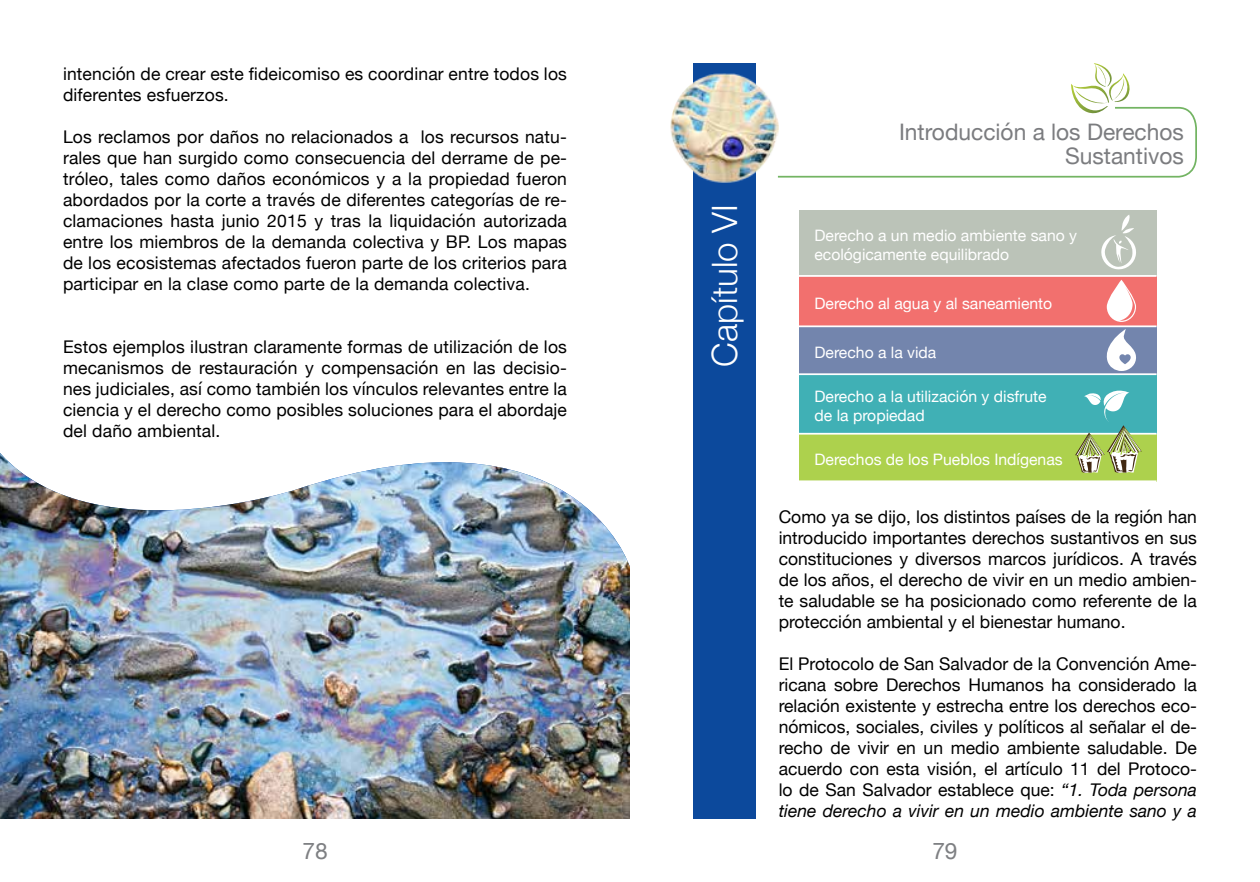
<style>
.page{position:relative;width:1260px;height:882px;background:#fff}
.page>*{position:absolute;margin:0;border:0;box-sizing:border-box;transform-origin:0 0}
.t1{font:300 35px "Helvetica Neue";color:#fff}
.t2{font:22.75px/24.5px "Helvetica Neue";color:#7b7c7f;text-align:right}
.t3{font:22.75px "Helvetica Neue";color:#7e8083}
.t4{font:17.5px/21px "Helvetica Neue";letter-spacing:.01em;color:#000;text-align:justify}
.t5{font:15.75px/18.9px "Helvetica Neue";color:#fff}
.s1{font-style:italic}
</style>
<div class="page">
<div style="left:693px;top:63px;width:63px;height:756px;background:#0c499c"></div>
<img style="left:670px;top:73px;width:106px;height:110px">
<svg style="left:776px;top:63px;width:421px;height:115px"></svg>
<div style="left:799px;top:210px;width:358px;height:66px;background:#bbc3b8"></div>
<div style="left:799px;top:276px;width:358px;height:50px;background:#f2706e"></div>
<div style="left:799px;top:326px;width:358px;height:48px;background:#7385ad"></div>
<div style="left:799px;top:374px;width:358px;height:60px;background:#40b0b5"></div>
<div style="left:799px;top:434px;width:358px;height:47px;background:#add14d"></div>
<hr style="left:799px;top:275px;width:358px;height:2px;background:#fff">
<hr style="left:799px;top:433px;width:358px;height:2px;background:#fff">
<hr style="left:799px;top:480px;width:358px;height:2px;background:#fff">
<hr style="left:799px;top:325px;width:358px;height:2px;background:#fff">
<hr style="left:799px;top:373px;width:358px;height:2px;background:#fff">
<svg style="left:1101px;top:215px;width:35px;height:55px"></svg>
<svg style="left:1107px;top:280px;width:29px;height:42px"></svg>
<svg style="left:1106px;top:329px;width:30px;height:42px"></svg>
<svg style="left:1075px;top:390px;width:71px;height:83px"></svg>
<img style="left:0;top:453px;width:630px;height:366px">
<p class="t4" style="left:63px;top:64px;width:506px">intención de crear este fideicomiso es coordinar entre todos los diferentes esfuerzos.</p>
<p class="t4" style="left:63px;top:127px;width:506px">Los reclamos por daños no relacionados a los recursos natu&shy;rales que han surgido como consecuencia del derrame de pe&shy;tróleo, tales como daños económicos y a la propiedad fueron abordados por la corte a través de diferentes categorías de re&shy;clamaciones hasta junio 2015 y tras la liquidación autorizada entre los miembros de la demanda colectiva y BP. Los mapas de los ecosistemas afectados fueron parte de los criterios para participar en la clase como parte de la demanda colectiva.</p>
<p class="t4" style="left:63px;top:337px;width:506px">Estos ejemplos ilustran claramente formas de utilización de los mecanismos de restauración y compensación en las decisio&shy;nes judiciales, así como también los vínculos relevantes entre la ciencia y el derecho como posibles soluciones para el abordaje del daño ambiental.</p>
<h1 class="t1" style="left:696px;top:367px;width:164px;rotate:-90deg">Capítulo VI</h1>
<h2 class="t2" style="left:899px;top:121px;width:286px">Introducción a los Derechos<br>Sustantivos</h2>
<p class="t5" style="left:814px;top:227px;width:264px">Derecho a un medio ambiente sano y ecológicamente equilibrado</p>
<p class="t5" style="left:814px;top:294px;width:239px">Derecho al agua y al saneamiento</p>
<p class="t5" style="left:814px;top:344px;width:123px">Derecho a la vida</p>
<p class="t5" style="left:814px;top:388px;width:234px">Derecho a la utilización y disfrute de la propiedad</p>
<p class="t5" style="left:814px;top:451px;width:250px">Derechos de los Pueblos Indígenas</p>
<p class="t4" style="left:779px;top:507px;width:420px">Como ya se dijo, los distintos países de la región han introducido importantes derechos sustantivos en sus constituciones y diversos marcos jurídicos. A través de los años, el derecho de vivir en un medio ambien&shy;te saludable se ha posicionado como referente de la protección ambiental y el bienestar humano.</p>
<p class="t4" style="left:779px;top:654px;width:420px">El Protocolo de San Salvador de la Convención Ame&shy;ricana sobre Derechos Humanos ha considerado la relación existente y estrecha entre los derechos eco&shy;nómicos, sociales, civiles y políticos al señalar el de&shy;recho de vivir en un medio ambiente saludable. De acuerdo con esta visión, el artículo 11 del Protoco&shy;lo de San Salvador establece que: <span class="s1">“1. Toda persona tiene derecho a vivir en un medio ambiente sano y a</span></p>
<h2 class="t3" style="left:302px;top:834px;width:27px">78</h2>
<h2 class="t3" style="left:932px;top:834px;width:27px">79</h2>
</div>
